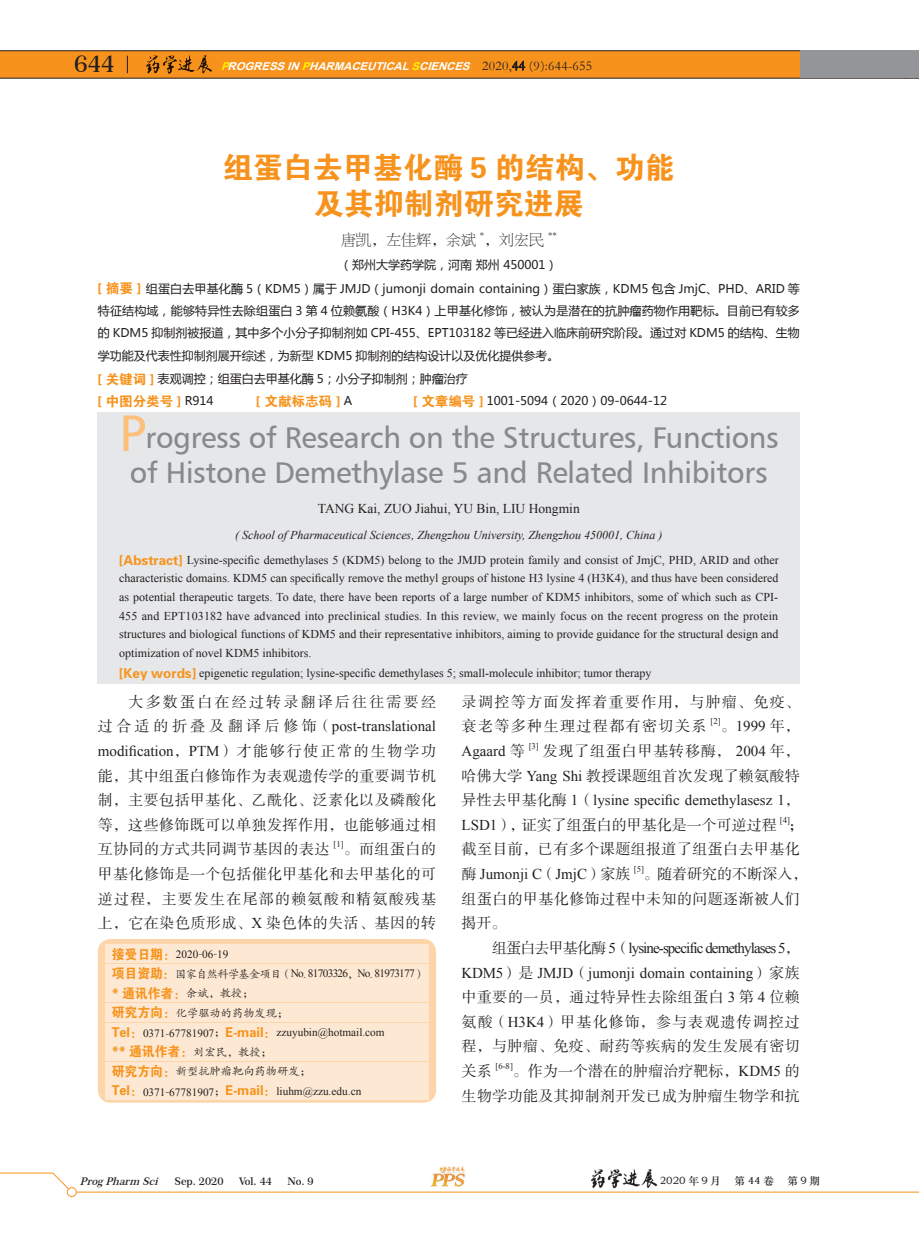
<style>
.page{position:relative;width:919px;height:1238px;background:#fff}
.page>*{position:absolute;margin:0;border:0;box-sizing:border-box;transform-origin:0 0}
.t1{font:30px/34.5px "Humanist 777 BT Roman B";letter-spacing:-.01em;color:#87898c;text-align:center}
.t2{font:30px/36px "FZDHTK GBK1 0";color:#f7931d;text-align:center}
.t3{font:600 23.1px "Century 751 BT";color:#231f20}
.t4{font:15px/24.6px "FZSSK GBK1 0";letter-spacing:.03em;color:#231f20;text-align:justify}
.t5{font:15px/24.6px "Times New Roman";color:#231f20}
.t6{font:15px/24.6px "Times New Roman";letter-spacing:-.02em;color:#231f20;text-align:right}
.t7{font:15px/24.6px "FZSSK GBK1 0";letter-spacing:.09em;color:#231f20}
.t8{font:15px "FZSSK GBK1 0";color:#231f20}
.t9{font:15px "FZSSK GBK1 0";letter-spacing:.145em;color:#231f20}
.t10{font:15px "FZBSK GBK1 0";color:#231f20}
.t11{font:13.5px "Times New Roman";color:#231f20}
.t12{font:13.5px "FZDHTK GBK1 0";color:#f7931d;scale:.95 1}
.t13{font:13.5px "FZDHTK GBK1 0";color:#f7931d}
.t14{font:12px/18.9px "Times New Roman";color:#231f20;text-align:center}
.t15{font:12px/22.8px "Microsoft Ya Hei";color:#231f20;text-align:center}
.t16{font:11.25px "Times New Roman";color:#231f20}
.t17{font:11.25px/19.5px "Times New Roman";letter-spacing:-.06em;color:#231f20}
.t18{font:11.25px "FZKTK GBK1 0";color:#231f20}
.t19{font:italic 700 10.95px "Arial";color:#fff;scale:1.04 1}
.t20{font:600 10.5px "Century 751 BT";color:#231f20}
.t21{font:10.5px "ST Zhongsong";letter-spacing:.125em;color:#231f20}
.t22{font:italic 600 10.5px "Century 751 BT";color:#231f20}
.t23{font:8.7px "Times New Roman";color:#231f20}
.t24{font:8.7px "FZSSK GBK1 0";color:#231f20}
.s1{color:#fff101}
.s2{font-family:"Garamond";font-weight:400;font-style:normal;font-size:13.5px;color:#231f20}
.s3{font-family:"FZFSK GBK1 0";font-weight:400;font-style:normal;font-size:13.5px;color:#231f20}
.s4{font-family:"FZDHTK GBK1 0";font-size:13.5px;color:#f7931d}
.s5{font-family:"Microsoft Ya Hei";font-size:12px;color:#231f20}
.s6{font-size:51px;color:#fcc07c}
.s7{font-style:italic}
.s8{font-family:"FZSSK GBK1 0"}
.s9{font-family:"Times New Roman"}
.s10{font-family:"FZKTK GBK1 0"}
.s11{font-family:"FZKTK GBK1 0";font-size:11.25px;color:#231f20}
</style>
<div class="page">
<svg style="left:906px;top:1191px;width:12px;height:1px"></svg>
<svg style="left:0;top:1172px;width:69px;height:20px"></svg>
<hr style="left:72px;top:1191px;width:834px;height:1px;background:#f7931d">
<div style="left:67px;top:1187px;width:9px;height:9px;background:#fff;border-radius:50%"></div>
<div style="left:67px;top:1187px;width:9px;height:9px;border:1px solid #f7931d;border-radius:50%"></div>
<img style="left:430px;top:1166px;width:35px;height:21px">
<img style="left:590px;top:1169px;width:68px;height:20px">
<svg style="left:0;top:50px;width:918px;height:28px;background:#dd8c2d"></svg>
<div style="left:98px;top:412px;width:701px;height:271px;background:#e6e7e9"></div>
<svg style="left:98px;top:939px;width:338px;height:163px;background:#fddbb5"></svg>
<div style="left:105px;top:944px;width:323px;height:18px;background:#fde9d3"></div>
<div style="left:105px;top:983px;width:323px;height:19px;background:#fde9d3"></div>
<div style="left:105px;top:1042px;width:323px;height:18px;background:#fde9d3"></div>
<div style="left:105px;top:964px;width:323px;height:18px;background:#fde9d3"></div>
<div style="left:105px;top:1003px;width:323px;height:18px;background:#fde9d3"></div>
<div style="left:105px;top:1062px;width:323px;height:18px;background:#fde9d3"></div>
<div style="left:105px;top:1022px;width:323px;height:19px;background:#fde9d3"></div>
<div style="left:105px;top:1081px;width:323px;height:18px;background:#fde9d3"></div>
<h2 class="t3" style="left:74px;top:50px;width:42px">644</h2>
<p class="t19" style="left:221px;top:58px;width:358px"><span class="s1">P</span>ROGRESSIN<span class="s1">P</span>HARMACEUTICAL<span class="s1">S</span>CIENCES <span class="s2">2 0 2 0 ,</span> <span class="s2">4 4</span> <span class="s3">(</span> <span class="s2">9</span> <span class="s3">)</span> <span class="s2">: 6 4 4 - 6 5 5</span></p>
<h1 class="t2" style="left:223px;top:150px;width:453px">组蛋白去甲基化酶 5 的结构、功能及其抑制剂研究进展</h1>
<p class="t10" style="left:341px;top:232px;width:136px">唐凯，左佳辉，余斌</p>
<p class="t24" style="left:480px;top:230px;width:6px">*</p>
<p class="t10" style="left:484px;top:232px;width:61px">，刘宏民</p>
<p class="t24" style="left:548px;top:230px;width:10px">**</p>
<p class="t15" style="left:98px;top:252px;width:703px;line-height:24.3px">（郑州大学药学院，河南 郑州 450001）<br><span class="s4">[ 摘要 ]</span> 组蛋白去甲基化酶 5（KDM5）属于 JMJD（jumonji domain containing）蛋白家族，KDM5 包含 JmjC、PHD、ARID 等</p>
<p class="t15" style="left:98px;top:298px;width:703px;text-align:left">特征结构域，能够特异性去除组蛋白 3 第 4 位赖氨酸（H3K4）上甲基化修饰，被认为是潜在的抗肿瘤药物作用靶标。目前已有较多的 KDM5 抑制剂被报道，其中多个小分子抑制剂如 CPI-455、EPT103182 等已经进入临床前研究阶段。通过对 KDM5 的结构、生物学功能及代表性抑制剂展开综述，为新型 KDM5 抑制剂的结构设计以及优化提供参考。<br><span class="s4">[ 关键词 ]</span> 表观调控；组蛋白去甲基化酶 5；小分子抑制剂；肿瘤治疗</p>
<p class="t13" style="left:98px;top:394px;width:117px">[ 中图分类号 ] <span class="s5">R914</span></p>
<p class="t13" style="left:256px;top:394px;width:97px">[ 文献标志码 ] <span class="s5">A</span></p>
<p class="t15" style="left:413px;top:389px;width:255px"><span class="s4">[ 文章编号 ]</span> 1001-5094（2020）09-0644-12</p>
<h1 class="t1" style="left:119px;top:420px;width:661px"><span class="s6">P</span>rogress of Research on the Structures, Functions of Histone Demethylase 5 and Related Inhibitors</h1>
<p class="t11" style="left:318px;top:499px;width:263px">TANG Kai, ZUO Jiahui, YU Bin, LIU Hongmin</p>
<p class="t14" style="left:119px;top:522px;width:661px;line-height:25px"><span class="s7">( School of Pharmaceutical Sciences, Zhengzhou University, Zhengzhou 450001, China )<br></span><span class="s4">[Abstract]</span> Lysine-specific demethylases 5 (KDM5) belong to the JMJD protein family and consist of JmjC, PHD, ARID and other</p>
<p class="t14" style="left:119px;top:568px;width:661px;text-align:left">characteristic domains. KDM5 can specifically remove the methyl groups of histone H3 lysine 4 (H3K4), and thus have been considered as potential therapeutic targets. To date, there have been reports of a large number of KDM5 inhibitors, some of which such as CPI-455 and EPT103182 have advanced into preclinical studies. In this review, we mainly focus on the recent progress on the protein structures and biological functions of KDM5 and their representative inhibitors, aiming to provide guidance for the structural design and optimization of novel KDM5 inhibitors.<br><span class="s4">[Key words]</span> epigenetic regulation; lysine-specific demethylases 5; small-molecule inhibitor; tumor therapy</p>
<p class="t9" style="left:128px;top:693px;width:309px">大多数蛋白在经过转录翻译后往往需要经</p>
<p class="t5" style="left:98px;top:713px;width:340px"><span class="s8">过合适的折叠及翻译后修饰（</span>post-translational modification<span class="s8">，</span>PTM<span class="s8">）才能够行使正常的生物学功</span></p>
<p class="t4" style="left:98px;top:764px;width:340px">能，其中组蛋白修饰作为表观遗传学的重要调节机制，主要包括甲基化、乙酰化、泛素化以及磷酸化等，这些修饰既可以单独发挥作用，也能够通过相互协同的方式共同调节基因的表达</p>
<p class="t23" style="left:333px;top:838px;width:12px">[1]</p>
<p class="t4" style="left:98px;top:837px;width:340px;text-indent:246px">。而组蛋白的甲基化修饰是一个包括催化甲基化和去甲基化的可逆过程，主要发生在尾部的赖氨酸和精氨酸残基上，它在染色质形成、<span class="s9">X</span> 染色体的失活、基因的转</p>
<p class="t17" style="left:112px;top:943px;width:315px"><span class="s4">接受日期：</span>2020<span class="s10">-</span>06<span class="s10">-</span>19<br><span class="s4">项目资助：</span><span class="s10">国家自然科学基金项目（</span>No<span class="s10">.</span> 81703326<span class="s10">，</span>No<span class="s10">.</span> 81973177<span class="s10">）</span></p>
<p class="t12" style="left:112px;top:985px;width:151px">* 通讯作者：<span class="s11">余斌，教授；</span></p>
<p class="t18" style="left:112px;top:1006px;width:178px"><span class="s4">研究方向：</span>化学驱动的药物发现；</p>
<p class="t16" style="left:112px;top:1025px;width:274px"><span class="s4">Tel：</span>0371<span class="s10">-</span>67781907<span class="s10">；</span><span class="s4">E-mail：</span>zzuyubin@hotmail.com</p>
<p class="t12" style="left:112px;top:1044px;width:170px">** 通讯作者：<span class="s11">刘宏民，教授；</span></p>
<p class="t18" style="left:112px;top:1065px;width:201px"><span class="s4">研究方向：</span>新型抗肿瘤靶向药物研发；</p>
<p class="t16" style="left:112px;top:1083px;width:251px"><span class="s4">Tel：</span>0371<span class="s10">-</span>67781907<span class="s10">；</span><span class="s4">E-mail：</span>liuhm<span class="s10">@</span>zzu<span class="s10">.</span>edu<span class="s10">.</span>cn</p>
<p class="t7" style="left:461px;top:690px;width:339px">录调控等方面发挥着重要作用，与肿瘤、免疫、衰老等多种生理过程都有密切关系</p>
<p class="t23" style="left:710px;top:715px;width:12px">[2]</p>
<p class="t5" style="left:720px;top:713px;width:81px"><span class="s8">。</span>1999 <span class="s8">年，</span></p>
<p class="t5" style="left:461px;top:738px;width:65px">Agaard <span class="s8">等</span></p>
<p class="t23" style="left:528px;top:740px;width:12px">[3]</p>
<p class="t4" style="left:461px;top:739px;width:340px;text-align:right">发现了组蛋白甲基转移酶， <span class="s9">2004</span> 年，<br>哈佛大学 <span class="s9">Yang Shi</span> 教授课题组首次发现了赖氨酸特</p>
<p class="t5" style="left:461px;top:787px;width:340px"><span class="s8">异性去甲基化酶</span> 1<span class="s8">（</span>lysine specific demethylasesz 1<span class="s8">，</span></p>
<p class="t8" style="left:461px;top:816px;width:317px"><span class="s9">LSD1</span>），证实了组蛋白的甲基化是一个可逆过程</p>
<p class="t23" style="left:779px;top:813px;width:12px">[4]</p>
<p class="t4" style="left:461px;top:813px;width:343px;text-align:right">；<br>截至目前，已有多个课题组报道了组蛋白去甲基化</p>
<p class="t5" style="left:461px;top:861px;width:170px"><span class="s8">酶</span> Jumonji C<span class="s8">（</span>JmjC<span class="s8">）家族</span></p>
<p class="t23" style="left:633px;top:863px;width:12px">[5]</p>
<p class="t4" style="left:461px;top:862px;width:347px;text-align:left;text-indent:182px">。随着研究的不断深入，组蛋白的甲基化修饰过程中未知的问题逐渐被人们揭开。</p>
<p class="t6" style="left:461px;top:935px;width:340px"><span class="s8">组蛋白去甲基化酶</span> 5<span class="s8">（</span>lysine-specific demethylases 5<span class="s8">，<br></span>KDM5<span class="s8">）是</span> JMJD<span class="s8">（</span>jumonji domain containing<span class="s8">）家族</span></p>
<p class="t4" style="left:461px;top:985px;width:340px">中重要的一员，通过特异性去除组蛋白 <span class="s9">3</span> 第 <span class="s9">4</span> 位赖氨酸（<span class="s9">H3K4</span>）甲基化修饰，参与表观遗传调控过程，与肿瘤、免疫、耐药等疾病的发生发展有密切关系</p>
<p class="t23" style="left:495px;top:1059px;width:19px">[6-8]</p>
<p class="t4" style="left:461px;top:1059px;width:340px;text-align:right">。作为一个潜在的肿瘤治疗靶标，<span class="s9">KDM5</span> 的<br>生物学功能及其抑制剂开发已成为肿瘤生物学和抗</p>
<p class="t22" style="left:80px;top:1174px;width:83px">ProgPharm Sci</p>
<p class="t20" style="left:174px;top:1174px;width:51px">Sep. 2020</p>
<p class="t20" style="left:239px;top:1174px;width:35px">Vol. 44</p>
<p class="t20" style="left:287px;top:1174px;width:28px">No. 9</p>
<p class="t21" style="left:659px;top:1173px;width:63px">2020 年 9 月</p>
<p class="t21" style="left:734px;top:1173px;width:41px">第44卷</p>
<p class="t21" style="left:787px;top:1173px;width:34px">第9期</p>
</div>
